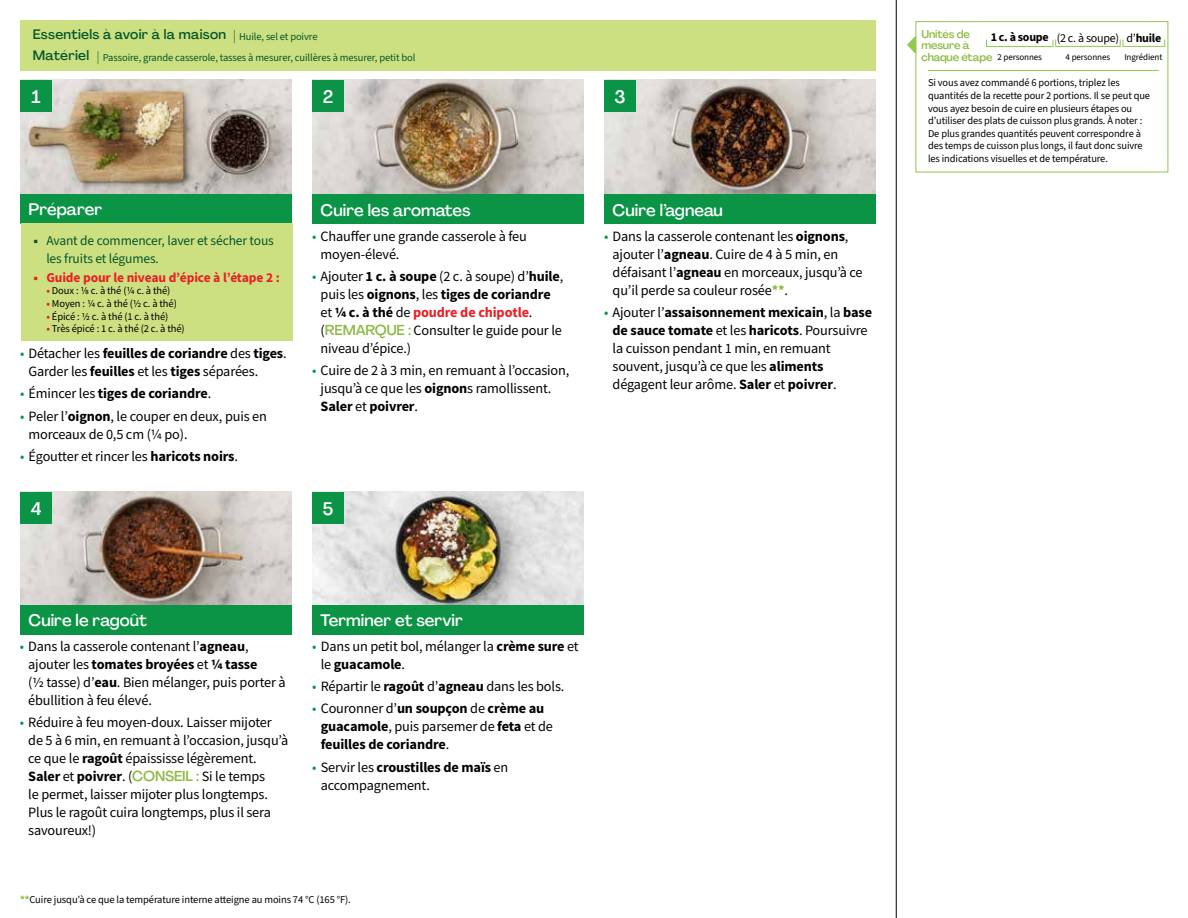
<style>
.page{position:relative;width:1188px;height:918px;background:#fff}
.page>*{position:absolute;margin:0;border:0;box-sizing:border-box;transform-origin:0 0}
.t1{font:500 18px "Agrandir";color:#fff}
.t2{font:500 16.5px "Agrandir";color:#fff}
.t3{font:14.25px/18px "Source Sans Pro";letter-spacing:-.01em;color:#000}
.t4{font:700 14.25px/18px "Source Sans Pro";letter-spacing:-.01em;color:#000}
.t5{font:13.5px/18px "Source Sans 3";letter-spacing:-.01em;color:#05562c}
.t6{font:700 13.5px "Source Sans Pro";letter-spacing:-.01em;color:#ed1d24}
.t7{font:500 13.5px "Agrandir";letter-spacing:.02em;color:#05562c}
.t8{font:700 12px "Source Sans 3";letter-spacing:-.02em;color:#000}
.t9{font:500 11.1px/11.7px "Agrandir";letter-spacing:-.015em;color:#8cba42}
.t10{font:10.5px/12.6px "Source Sans 3";letter-spacing:-.01em;color:#000}
.t11{font:10.5px "Source Sans Pro";letter-spacing:-.01em;color:#000}
.t12{font:10.5px "Source Sans 3";letter-spacing:-.01em;color:#05562c}
.t13{font:9px "Source Sans 3";letter-spacing:-.01em;color:#000}
.s1{font-weight:400}
.s2{font-family:"Agrandir";font-weight:500;font-size:13.5px}
.s3{font-family:"Source Sans Pro";font-weight:700}
.s4{font-weight:700;color:#ed1d24}
.s5{font-family:"Source Sans 3";color:#0b9446}
.s6{font-weight:700}
.s7{font-family:"Source Sans 3";font-weight:400;color:#0b9446}
.s8{font-family:"Agrandir";font-weight:500;color:#8cba42}
.s9{font-weight:700;color:#8cba42}
</style>
<div class="page">
<div style="left:20px;top:20px;width:856px;height:51px;background:#cde081"></div>
<img style="left:20px;top:492px;width:272px;height:113px">
<img style="left:312px;top:492px;width:272px;height:113px">
<img style="left:20px;top:80px;width:272px;height:114px">
<img style="left:312px;top:80px;width:272px;height:115px">
<img style="left:604px;top:80px;width:272px;height:115px">
<div style="left:20px;top:194px;width:272px;height:30px;background:#0b9446"></div>
<div style="left:20px;top:605px;width:272px;height:30px;background:#0b9446"></div>
<div style="left:312px;top:195px;width:272px;height:29px;background:#0b9446"></div>
<div style="left:312px;top:605px;width:272px;height:30px;background:#0b9446"></div>
<div style="left:604px;top:195px;width:272px;height:29px;background:#0b9446"></div>
<div style="left:21px;top:223px;width:272px;height:118px;background:#cde081"></div>
<div style="left:20px;top:492px;width:32px;height:32px;background:#0b9446"></div>
<div style="left:20px;top:80px;width:32px;height:32px;background:#0b9446"></div>
<div style="left:312px;top:492px;width:32px;height:32px;background:#0b9446"></div>
<div style="left:312px;top:80px;width:32px;height:32px;background:#0b9446"></div>
<div style="left:604px;top:80px;width:32px;height:32px;background:#0b9446"></div>
<svg style="left:907px;top:35px;width:9px;height:19px"></svg>
<div style="left:916px;top:21px;width:252px;height:151px;border:1px solid #91c84e"></div>
<div style="left:986px;top:39px;width:67px;height:8px;border:1px solid #91c84e"></div>
<div style="left:1055px;top:39px;width:66px;height:8px;border:1px solid #91c84e"></div>
<div style="left:1123px;top:39px;width:42px;height:8px;border:1px solid #91c84e"></div>
<hr style="left:928px;top:70px;width:231px;height:1px;background:#91c84e">
<hr style="left:896px;top:0;width:1px;height:918px;background:#000">
<p class="t7" style="left:33px;top:26px;width:195px">Essentiels à avoir à la maison</p>
<p class="t9" style="left:922px;top:28px;width:72px">Unités de mesure à chaque étape</p>
<p class="t8" style="left:991px;top:30px;width:172px">1 c. à soupe <span class="s1">(2 c. à soupe) d’</span>huile</p>
<p class="t12" style="left:233px;top:30px;width:86px"><span class="s2">|</span> Huile, sel et poivre</p>
<p class="t7" style="left:33px;top:47px;width:58px">Matériel</p>
<p class="t12" style="left:97px;top:51px;width:320px"><span class="s2">|</span> Passoire, grande casserole, tasses à mesurer, cuillères à mesurer, petit bol</p>
<p class="t13" style="left:997px;top:51px;width:46px">2 personnes</p>
<p class="t13" style="left:1066px;top:51px;width:46px">4 personnes</p>
<p class="t13" style="left:1124px;top:51px;width:40px">Ingrédient</p>
<p class="t10" style="left:928px;top:77px;width:224px">Si vous avez commandé 6 portions, triplez les quantités de la recette pour 2 portions. Il se peut que vous ayez besoin de cuire en plusieurs étapes ou d’utiliser des plats de cuisson plus grands. À noter :<br>De plus grandes quantités peuvent correspondre à des temps de cuisson plus longs, il faut donc suivre les indications visuelles et de température.</p>
<p class="t1" style="left:323px;top:85px;width:12px">2</p>
<p class="t1" style="left:614px;top:85px;width:13px">3</p>
<p class="t1" style="left:32px;top:85px;width:11px">1</p>
<p class="t2" style="left:29px;top:199px;width:75px">Préparer</p>
<p class="t5" style="left:46px;top:232px;width:229px;text-indent:-13px"><span class="s3">■</span> Avant de commencer, laver et sécher tous les fruits et légumes.</p>
<p class="t6" style="left:34px;top:269px;width:248px">■ Guide pour le niveau d’épice à l’étape 2 :</p>
<p class="t11" style="left:46px;top:284px;width:126px"><span class="s4">•</span> Doux : 1/8 c. à thé (1/4 c. à thé)</p>
<p class="t11" style="left:46px;top:297px;width:132px"><span class="s4">•</span> Moyen : 1/4 c. à thé (1/2 c. à thé)</p>
<p class="t11" style="left:46px;top:309px;width:123px"><span class="s4">•</span> Épicé : 1/2 c. à thé (1 c. à thé)</p>
<p class="t11" style="left:46px;top:322px;width:140px"><span class="s4">•</span> Très épicé : 1 c. à thé (2 c. à thé)</p>
<p class="t3" style="left:29px;top:344px;width:260px;text-indent:-9px"><span class="s5">•</span> Détacher les <span class="s6">feuilles de coriandre</span> des <span class="s6">tiges</span>.<br>Garder les <span class="s6">feuilles</span> et les <span class="s6">tiges</span> séparées.</p>
<p class="t4" style="left:20px;top:385px;width:193px"><span class="s7">•</span> <span class="s1">Émincer les</span> tiges de coriandre<span class="s1">.</span></p>
<p class="t3" style="left:29px;top:407px;width:240px;text-indent:-9px"><span class="s5">•</span> Peler l’<span class="s6">oignon</span>, le couper en deux, puis en morceaux de 0,5 cm (¼ po).</p>
<p class="t3" style="left:20px;top:447px;width:219px"><span class="s5">•</span> Égoutter et rincer les <span class="s6">haricots noirs</span>.</p>
<p class="t1" style="left:31px;top:497px;width:12px">4</p>
<p class="t2" style="left:321px;top:200px;width:151px">Cuire les aromates</p>
<p class="t3" style="left:321px;top:227px;width:208px;text-indent:-9px"><span class="s5">•</span> Chauffer une grande casserole à feu moyen-élevé.</p>
<p class="t3" style="left:321px;top:267px;width:244px;text-indent:-9px"><span class="s5">•</span> Ajouter <span class="s6">1 c. à soupe</span> (2 c. à soupe) d’<span class="s6">huile</span>, puis les <span class="s6">oignons</span>, les <span class="s6">tiges de coriandre </span>et <span class="s6">¼ c. à thé</span> de <span class="s4">poudre de chipotle</span>. (<span class="s8">REMARQUE :</span> Consulter le guide pour le niveau d’épice.)</p>
<p class="t3" style="left:321px;top:361px;width:250px;text-indent:-9px"><span class="s5">•</span> Cuire de 2 à 3 min, en remuant à l’occasion, jusqu’à ce que les <span class="s6">oignon</span>s ramollissent.<br><span class="s6">Saler</span> et <span class="s6">poivrer</span>.</p>
<p class="t1" style="left:323px;top:497px;width:12px">5</p>
<p class="t2" style="left:613px;top:200px;width:112px">Cuire l’agneau</p>
<p class="t3" style="left:613px;top:227px;width:252px;text-indent:-9px"><span class="s5">•</span> Dans la casserole contenant les <span class="s6">oignons</span>, ajouter l’<span class="s6">agneau</span>. Cuire de 4 à 5 min, en défaisant l’<span class="s6">agneau</span> en morceaux, jusqu’à ce qu’il perde sa couleur rosée<span class="s9">**</span>.</p>
<p class="t3" style="left:613px;top:303px;width:261px;text-indent:-9px"><span class="s5">•</span> Ajouter l’<span class="s6">assaisonnement mexicain</span>, la <span class="s6">base de sauce tomate</span> et les <span class="s6">haricots</span>. Poursuivre la cuisson pendant 1 min, en remuant souvent, jusqu’à ce que les <span class="s6">aliments </span>dégagent leur arôme. <span class="s6">Saler</span> et <span class="s6">poivrer</span>.</p>
<p class="t2" style="left:28px;top:610px;width:120px">Cuire le ragoût</p>
<p class="t3" style="left:28px;top:637px;width:259px;text-indent:-9px"><span class="s5">•</span> Dans la casserole contenant l’<span class="s6">agneau</span>, ajouter les <span class="s6">tomates broyées</span> et <span class="s6">¼ tasse<br></span>(½ tasse) d’<span class="s6">eau</span>. Bien mélanger, puis porter à ébullition à feu élevé.</p>
<p class="t3" style="left:28px;top:713px;width:262px;text-indent:-9px"><span class="s5">•</span> Réduire à feu moyen-doux. Laisser mijoter de 5 à 6 min, en remuant à l’occasion, jusqu’à ce que le <span class="s6">ragoût</span> épaississe légèrement.<br><span class="s6">Saler</span> et <span class="s6">poivrer</span>. (<span class="s8">CONSEIL :</span> Si le temps<br>le permet, laisser mijoter plus longtemps.<br>Plus le ragoût cuira longtemps, plus il sera savoureux!)</p>
<p class="t2" style="left:321px;top:610px;width:144px">Terminer et servir</p>
<p class="t3" style="left:321px;top:637px;width:259px;text-indent:-9px"><span class="s5">•</span> Dans un petit bol, mélanger la <span class="s6">crème sure</span> et le <span class="s6">guacamole</span>.</p>
<p class="t3" style="left:312px;top:677px;width:254px"><span class="s5">•</span> Répartir le <span class="s6">ragoût</span> d’<span class="s6">agneau</span> dans les bols.</p>
<p class="t4" style="left:321px;top:700px;width:234px;text-indent:-9px"><span class="s7">•</span> <span class="s1">Couronner d’</span>un soupçon <span class="s1">de</span> crème au guacamole<span class="s1">, puis parsemer de</span> feta <span class="s1">et de </span>feuilles de coriandre<span class="s1">.</span></p>
<p class="t3" style="left:321px;top:758px;width:189px;text-indent:-9px"><span class="s5">•</span> Servir les <span class="s6">croustilles de maïs</span> en accompagnement.</p>
<p class="t10" style="left:20px;top:893px;width:332px"><span class="s9">**</span>Cuire jusqu’à ce que la température interne atteigne au moins 74 °C (165 °F).</p>
</div>
